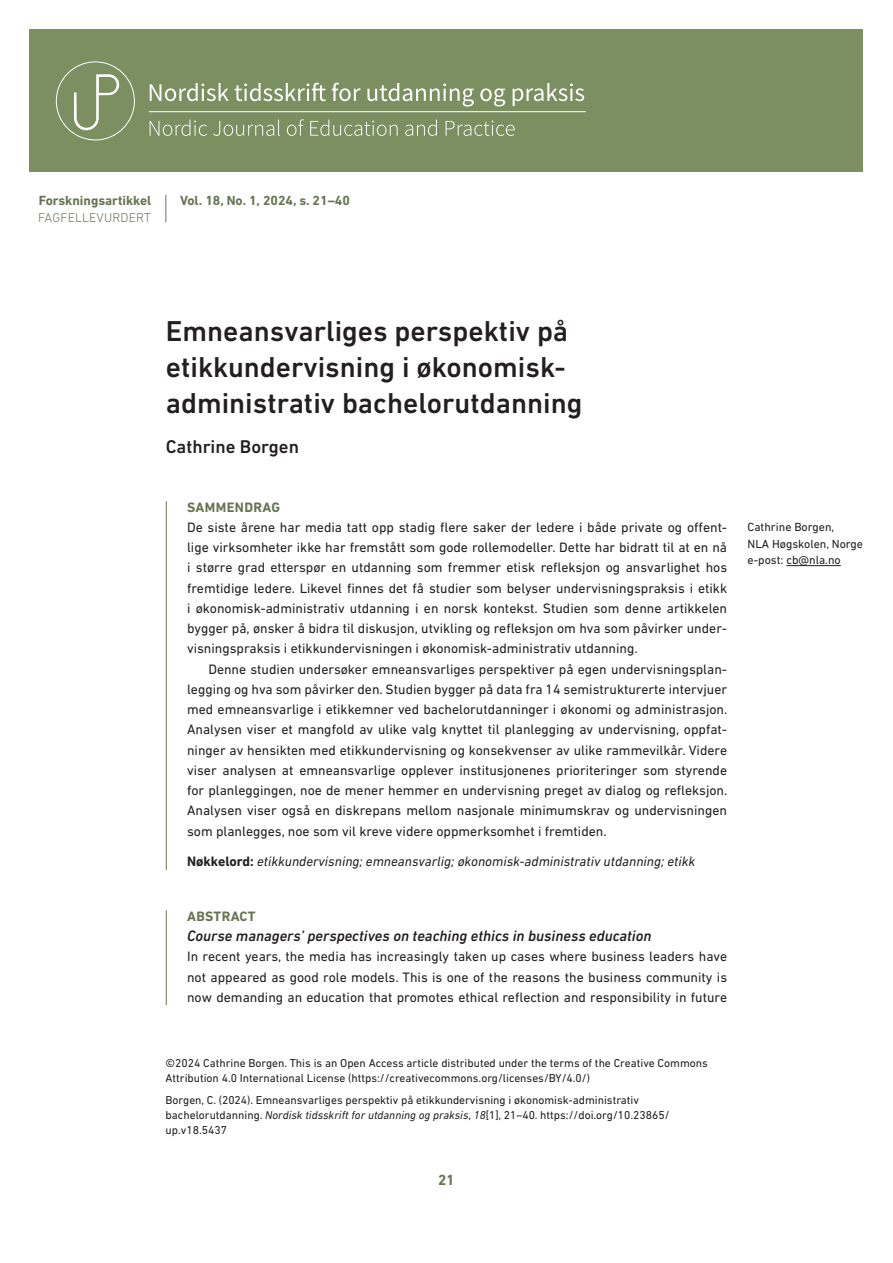
<style>
.page{position:relative;width:893px;height:1263px;background:#fff}
.page>*{position:absolute;margin:0;border:0;box-sizing:border-box;transform-origin:0 0}
.Heading_1_-_Title{font:500 29.25px/36px "DIN Next LT Pro";color:#231f20}
.Author{font:500 18.75px "DIN Next LT Pro";color:#231f20}
.Abstract_title_2{font:italic 500 15.3px "DIN Next LT Pro";color:#231f20}
.t1{font:700 15px "DIN Next LT Pro";color:#677651}
.Abstract_text{font:13.8px/20.2px "DIN Next LT Pro";color:#231f20;text-align:justify}
.Abstract_text_indent{font:13.8px/20.2px "DIN Next LT Pro";color:#231f20;text-align:justify}
.Keywords{font:italic 13.8px "DIN Next LT Pro";color:#231f20}
.Abstract_title_1{font:700 13.8px "DIN Next LT Pro";letter-spacing:.025em;color:#677651}
.t2{font:700 13.5px "DIN Next LT Pro";color:#677651}
.t3{font:300 12.9px "DIN Next LT Pro";letter-spacing:.015em;color:#677651}
.Author_in_margin{font:12px/16.5px "DIN Next LT Pro";color:#231f20}
.t4{font:11.7px/15px "DIN Next LT Pro";color:#231f20}
.s1{font-weight:700;font-style:normal}
.s2{font-style:italic}
</style>
<div class="page">
<svg style="left:165px;top:195px;width:1px;height:27px"></svg>
<div style="left:30px;top:30px;width:833px;height:142px;background:#7b8f61"></div>
<div style="left:56px;top:61px;width:79px;height:79px;border:1px solid #fff;border-radius:50%"></div>
<svg style="left:74px;top:74px;width:45px;height:56px"></svg>
<svg style="left:150px;top:120px;width:57px;height:16px"></svg>
<svg style="left:213px;top:120px;width:67px;height:16px"></svg>
<svg style="left:287px;top:119px;width:17px;height:17px"></svg>
<svg style="left:310px;top:120px;width:88px;height:16px"></svg>
<svg style="left:405px;top:120px;width:32px;height:16px"></svg>
<svg style="left:446px;top:121px;width:69px;height:15px"></svg>
<hr style="left:149px;top:111px;width:437px;height:1px;background:#fff">
<svg style="left:150px;top:83px;width:79px;height:18px"></svg>
<svg style="left:235px;top:83px;width:91px;height:18px"></svg>
<svg style="left:332px;top:83px;width:29px;height:18px"></svg>
<svg style="left:367px;top:83px;width:107px;height:24px"></svg>
<svg style="left:480px;top:88px;width:25px;height:19px"></svg>
<svg style="left:513px;top:83px;width:71px;height:23px"></svg>
<hr style="left:166px;top:501px;width:1px;height:338px;background:#677651">
<hr style="left:166px;top:839px;width:1px;height:31px;background:#677651">
<hr style="left:166px;top:910px;width:1px;height:95px;background:#677651">
<hr style="left:786px;top:565px;width:55px;height:1px;background:#231f20">
<p class="t2" style="left:39px;top:192px;width:114px">Forskningsartikkel</p>
<p class="t2" style="left:180px;top:192px;width:171px">Vol. 18, No. 1, 2024, s. 21–40</p>
<p class="t3" style="left:38px;top:210px;width:114px">FAGFELLEVURDERT</p>
<p class="Heading_1_-_Title" style="left:166px;top:313px;width:418px">Emneansvarliges perspektiv på etikkundervisning i økonomisk&shy;administrativ bachelorutdanning</p>
<p class="Author" style="left:166px;top:436px;width:135px">Cathrine Borgen</p>
<p class="Abstract_title_1" style="left:187px;top:499px;width:94px">SAMMENDRAG</p>
<p class="Abstract_text" style="left:187px;top:517px;width:542px">De siste årene har media tatt opp stadig flere saker der ledere i både private og offent&shy;lige virksomheter ikke har fremstått som gode rollemodeller. Dette har bidratt til at en nå i større grad etterspør en utdanning som fremmer etisk refleksjon og ansvarlighet hos fremtidige ledere. Likevel finnes det få studier som belyser undervisningspraksis i etikk i økonomisk-administrativ utdanning i en norsk kontekst. Studien som denne artikkelen bygger på, ønsker å bidra til diskusjon, utvikling og refleksjon om hva som påvirker under&shy;visningspraksis i etikkundervisningen i økonomisk-administrativ utdanning.</p>
<p class="Abstract_text_indent" style="left:187px;top:659px;width:542px;text-indent:21px">Denne studien undersøker emneansvarliges perspektiver på egen undervisningsplan&shy;legging og hva som påvirker den. Studien bygger på data fra 14 semistrukturerte intervjuer med emneansvarlige i etikkemner ved bachelorutdanninger i økonomi og administrasjon.<br>Analysen viser et mangfold av ulike valg knyttet til planlegging av undervisning, oppfat&shy;ninger av hensikten med etikkundervisning og konsekvenser av ulike rammevilkår. Videre viser analysen at emneansvarlige opplever institusjonenes prioriteringer som styrende for planleggingen, noe de mener hemmer en undervisning preget av dialog og refleksjon.<br>Analysen viser også en diskrepans mellom nasjonale minimumskrav og undervisningen som planlegges, noe som vil kreve videre oppmerksomhet i fremtiden.</p>
<p class="Keywords" style="left:187px;top:854px;width:510px"><span class="s1">Nøkkelord:</span> etikkundervisning; emneansvarlig; økonomisk-administrativ utdanning; etikk</p>
<p class="Abstract_title_1" style="left:187px;top:908px;width:70px">ABSTRACT</p>
<p class="Abstract_title_2" style="left:187px;top:927px;width:466px">Course managers’ perspectives on teaching ethics in business education</p>
<p class="Abstract_text" style="left:187px;top:946px;width:542px">In recent years, the media has increasingly taken up cases where business leaders have not appeared as good role models. This is one of the reasons the business community is now demanding an education that promotes ethical reflection and responsibility in future</p>
<p class="Author_in_margin" style="left:748px;top:519px;width:117px">Cathrine Borgen,<br>NLA Høgskolen, Norge e-post: cb@nla.no</p>
<p class="t4" style="left:166px;top:1055px;width:544px">©2024 Cathrine Borgen. This is an Open Access article distributed under the terms of the Creative Commons<br>Attribution 4.0 International License (https://creativecommons.org/licenses/BY/4.0/)</p>
<p class="t4" style="left:166px;top:1092px;width:505px">Borgen, C. (2024). Emneansvarliges perspektiv på etikkundervisning i økonomisk-administrativ bachelorutdanning. <span class="s2">Nordisk tidsskrift for utdanning og praksis</span>, <span class="s2">18</span>[1], 21–40. https://doi.org/10.23865/ up.v18.5437</p>
<p class="t1" style="left:438px;top:1171px;width:18px">21</p>
</div>
